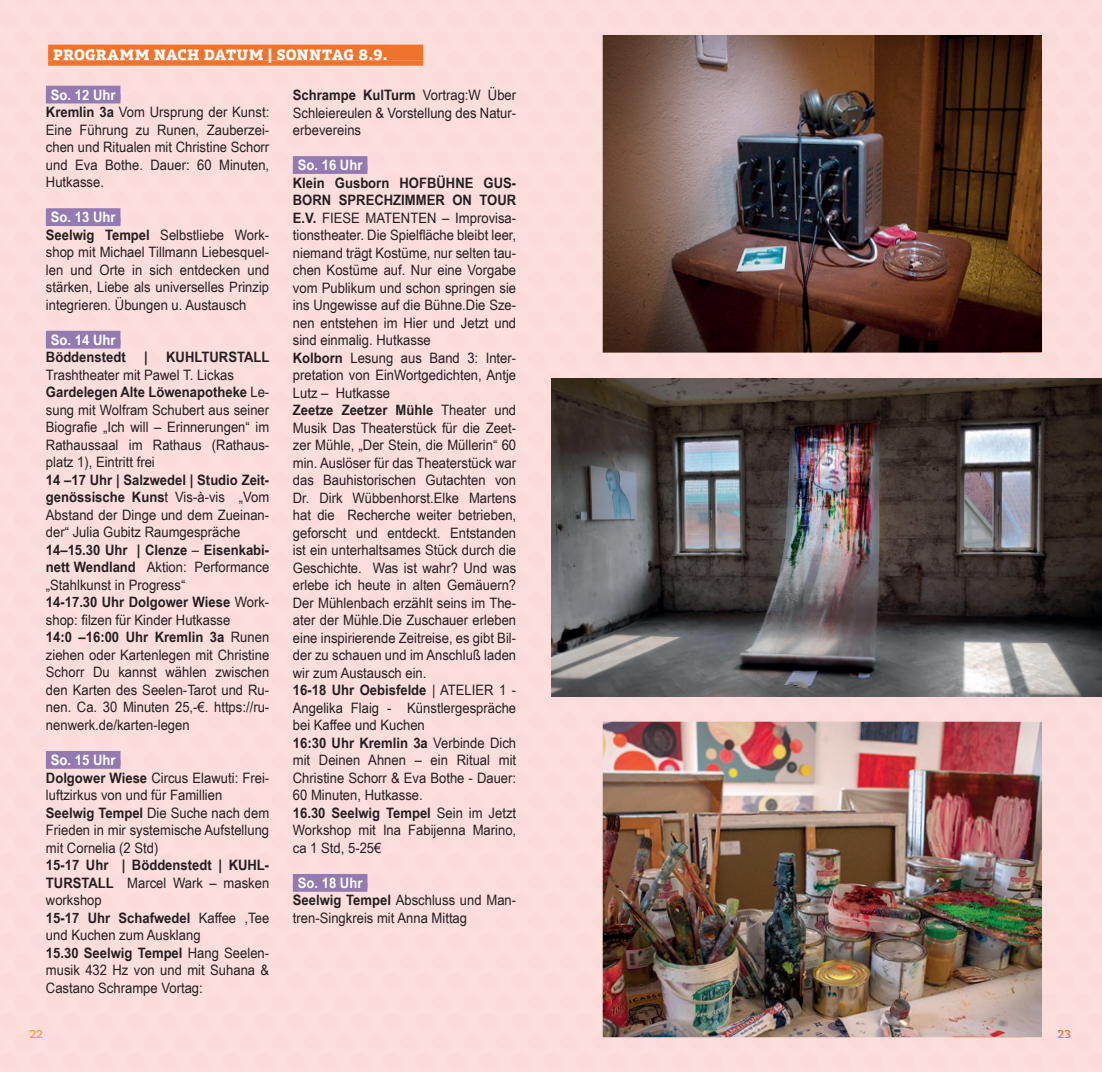
<style>
.page{position:relative;width:1102px;height:1072px;background:#fff}
.page>*{position:absolute;margin:0;border:0;box-sizing:border-box;transform-origin:0 0}
.t1{font:15.4px "Enra Slab Var Roman";letter-spacing:.015em;color:#fff}
.t2{font:14.35px/17.5px "Arial Narrow";color:#231f20;scale:1.11 1}
.t3{font:700 14.35px "Arial Narrow";color:#231f20;scale:1.11 1}
.t4{font:700 14.35px "Arial Narrow";color:#fff;scale:1.11 1}
.t5{font:11.72px "Enra Slab Var Roman";color:#f89b33;scale:1.05 1}
.t6{font:11.72px "Enra Slab Var Roman";color:#ef722d;scale:1.05 1}
.s1{font-weight:700;color:#fff}
.s2{font-weight:700}
</style>
<div class="page">
<div style="left:0;top:0;width:1101px;height:1071px;background:#fbdddb"></div>
<div style="left:46px;top:86px;width:74px;height:14px;background:#937ab0"></div>
<div style="left:46px;top:95px;width:74px;height:8px;background:#937ab0"></div>
<div style="left:46px;top:208px;width:74px;height:14px;background:#937ab0"></div>
<div style="left:46px;top:217px;width:74px;height:9px;background:#937ab0"></div>
<div style="left:46px;top:331px;width:74px;height:14px;background:#937ab0"></div>
<div style="left:46px;top:340px;width:74px;height:8px;background:#937ab0"></div>
<div style="left:46px;top:751px;width:74px;height:14px;background:#937ab0"></div>
<div style="left:46px;top:760px;width:74px;height:8px;background:#937ab0"></div>
<div style="left:293px;top:156px;width:74px;height:14px;background:#937ab0"></div>
<div style="left:293px;top:165px;width:74px;height:9px;background:#937ab0"></div>
<div style="left:293px;top:874px;width:74px;height:14px;background:#937ab0"></div>
<div style="left:293px;top:883px;width:74px;height:8px;background:#937ab0"></div>
<img style="left:602px;top:35px;width:439px;height:317px">
<img style="left:551px;top:378px;width:550px;height:318px">
<img style="left:602px;top:721px;width:439px;height:316px">
<div style="left:48px;top:45px;width:375px;height:15px;background:#ef722d"></div>
<div style="left:48px;top:60px;width:375px;height:6px;background:#ef722d"></div>
<p class="t1" style="left:53px;top:44px;width:336px">PROGRAMM NACH DATUM | SONNTAG 8.9.</p>
<p class="t2" style="left:46px;top:85px;width:203px;text-indent:5px"><span class="s1">So. 12 Uhr<br></span><span class="s2">Kremlin 3a</span> Vom Ursprung der Kunst:<br>Eine Führung zu Runen, Zauberzei&shy;chen und Ritualen mit Christine Schorr und Eva Bothe. Dauer: 60 Minuten,<br>Hutkasse.</p>
<p class="t2" style="left:46px;top:208px;width:203px;text-indent:5px"><span class="s1">So. 13 Uhr<br></span><span class="s2">Seelwig Tempel</span> Selbstliebe Work&shy;shop mit Michael Tillmann Liebesquel&shy;len und Orte in sich entdecken und stärken, Liebe als universelles Prinzip integrieren. Übungen u. Austausch</p>
<p class="t4" style="left:51px;top:329px;width:60px">So. 14 Uhr</p>
<p class="t3" style="left:46px;top:346px;width:73px">Böddenstedt</p>
<p class="t3" style="left:144px;top:346px;width:5px">|</p>
<p class="t3" style="left:166px;top:346px;width:95px">KUHLTURSTALL</p>
<p class="t2" style="left:46px;top:365px;width:203px">Trashtheater mit Pawel T. Lickas <span class="s2">Gardelegen Alte Löwenapotheke</span> Le&shy;sung mit Wolfram Schubert aus seiner Biografie „Ich will – Erinnerungen“ im Rathaussaal im Rathaus (Rathaus&shy;platz 1), Eintritt frei</p>
<p class="t2" style="left:46px;top:470px;width:203px"><span class="s2">14 –17 Uhr | Salzwedel | Studio Zeit&shy;genössische Kuns</span>t Vis-à-vis „Vom Abstand der Dinge und dem Zueinan&shy;der“ Julia Gubitz Raumgespräche <span class="s2">14–15.30 Uhr | Clenze</span> – <span class="s2">Eisenkabi&shy;nett Wendland</span> Aktion: Performance „Stahlkunst in Progress“<br><span class="s2">14-17.30 Uhr Dolgower Wiese</span> Work&shy;shop: filzen für Kinder Hutkasse<br><span class="s2">14:0 –16:00 Uhr Kremlin 3a</span> Runen ziehen oder Kartenlegen mit Christine Schorr Du kannst wählen zwischen den Karten des Seelen-Tarot und Ru&shy;nen. Ca. 30 Minuten 25,-€. https://ru&shy;nenwerk.de/karten-legen</p>
<p class="t2" style="left:46px;top:750px;width:203px;text-indent:5px"><span class="s1">So. 15 Uhr<br></span><span class="s2">Dolgower Wiese</span> Circus Elawuti: Frei&shy;luftzirkus von und für Famillien<br><span class="s2">Seelwig Tempel</span> Die Suche nach dem<br>Frieden in mir systemische Aufstellung mit Cornelia (2 Std)</p>
<p class="t2" style="left:46px;top:855px;width:203px"><span class="s2">15-17 Uhr | Böddenstedt | KUHL-<br>TURSTALL</span> Marcel Wark – masken workshop<br><span class="s2">15-17 Uhr Schafwedel</span> Kaffee ,Tee und Kuchen zum Ausklang<br><span class="s2">15.30 Seelwig Tempel</span> Hang Seelen&shy;musik 432 Hz von und mit Suhana &amp;<br>Castano Schrampe Vortag:</p>
<p class="t2" style="left:293px;top:86px;width:203px;text-align:justify"><span class="s2">Schrampe KulTurm</span> Vortrag:W Über Schleiereulen &amp; Vorstellung des Natur&shy;erbevereins</p>
<p class="t4" style="left:298px;top:154px;width:60px">So. 16 Uhr</p>
<p class="t2" style="left:293px;top:173px;width:203px"><span class="s2">Klein Gusborn HOFBÜHNE GUS-BORN SPRECHZIMMER ON TOUR E.V.</span> FIESE MATENTEN – Improvisa&shy;tionstheater. Die Spielfläche bleibt leer, niemand trägt Kostüme, nur selten tau&shy;chen Kostüme auf. Nur eine Vorgabe vom Publikum und schon springen sie ins Ungewisse auf die Bühne.Die Sze&shy;nen entstehen im Hier und Jetzt und sind einmalig. Hutkasse<br><span class="s2">Kolborn</span> Lesung aus Band 3: Inter&shy;pretation von EinWortgedichten, Antje Lutz – Hutkasse<br><span class="s2">Zeetze Zeetzer Mühle</span> Theater und Musik Das Theaterstück für die Zeet&shy;zer Mühle, „Der Stein, die Müllerin“ 60 min. Auslöser für das Theaterstück war das Bauhistorischen Gutachten von Dr. Dirk Wübbenhorst.Elke Martens hat die Recherche weiter betrieben, geforscht und entdeckt. Entstanden ist ein unterhaltsames Stück durch die Geschichte. Was ist wahr? Und was erlebe ich heute in alten Gemäuern?<br>Der Mühlenbach erzählt seins im The&shy;ater der Mühle.Die Zuschauer erleben eine inspirierende Zeitreise, es gibt Bil&shy;der zu schauen und im Anschluß laden wir zum Austausch ein.<br><span class="s2">16-18 Uhr Oebisfelde</span> | ATELIER 1 - Angelika Flaig - Künstlergespräche bei Kaffee und Kuchen<br><span class="s2">16:30 Uhr Kremlin 3a</span> Verbinde Dich mit Deinen Ahnen – ein Ritual mit Christine Schorr &amp; Eva Bothe - Dauer:<br>60 Minuten, Hutkasse.<br><span class="s2">16.30 Seelwig Tempel</span> Sein im Jetzt Workshop mit Ina Fabijenna Marino, ca 1 Std, 5-25€</p>
<p class="t2" style="left:293px;top:873px;width:203px;text-indent:5px"><span class="s1">So. 18 Uhr<br></span><span class="s2">Seelwig Tempel</span> Abschluss und Man&shy;tren-Singkreis mit Anna Mittag</p>
<p class="t5" style="left:30px;top:1025px;width:14px">22</p>
<p class="t6" style="left:1057px;top:1025px;width:14px">23</p>
</div>
